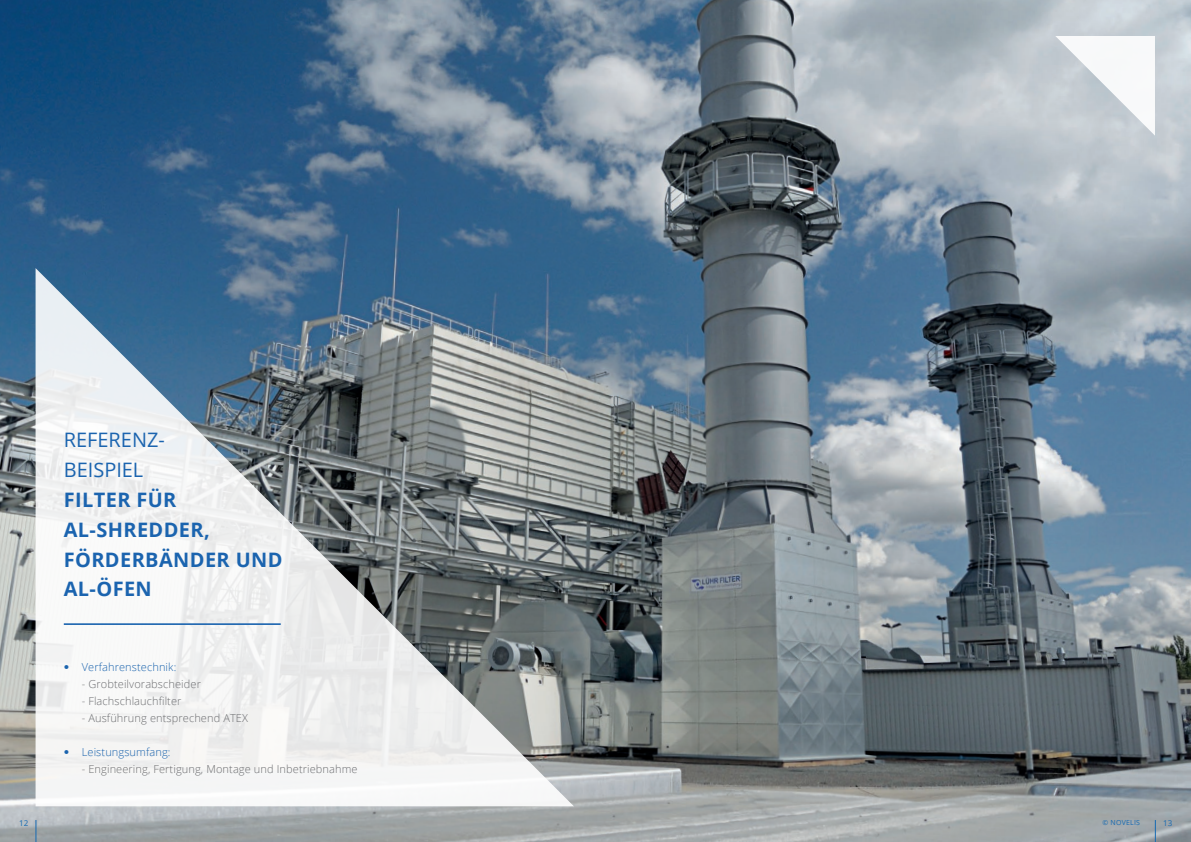
<style>
.page{position:relative;width:1191px;height:842px;background:#fff}
.page>*{position:absolute;margin:0;border:0;box-sizing:border-box;transform-origin:0 0}
.t1{font:700 19.9px/29.9px "Open Sans";letter-spacing:.02em;color:#1b64af}
.t2{font:19.9px/29.9px "Open Sans";color:#1b64af}
.t3{font:300 11px "Open Sans";letter-spacing:.01em;color:#6c6d70}
.t4{font:300 11px "Open Sans";letter-spacing:.01em;color:#1b64ae}
.t5{font:8px "Open Sans";color:#166ab3}
.t6{font:7px "Open Sans";letter-spacing:.03em;color:#166ab3}
.s1{font-family:"Officina Sans";font-weight:700}
</style>
<div class="page">
<img style="left:0;top:0;width:1191px;height:842px">
<svg style="left:36px;top:820px;width:1px;height:22px"></svg>
<svg style="left:1155px;top:820px;width:1px;height:22px"></svg>
<svg style="left:36px;top:268px;width:538px;height:538px"></svg>
<hr style="left:64px;top:623px;width:217px;height:2px;background:#1b64af">
<svg style="left:1055px;top:36px;width:100px;height:100px"></svg>
<h1 class="t2" style="left:64px;top:424px;width:103px">REFERENZ-<br>BEISPIEL</h1>
<h1 class="t1" style="left:64px;top:484px;width:220px">FILTER FÜR<br>AL-SHREDDER,<br>FÖRDERBÄNDER UND<br>AL-ÖFEN</h1>
<p class="t4" style="left:64px;top:659px;width:114px"><span class="s1">•</span> Verfahrenstechnik:</p>
<p class="t3" style="left:82px;top:676px;width:121px">- Grobteilvorabscheider</p>
<p class="t3" style="left:82px;top:693px;width:101px">- Flachschlauchfilter</p>
<p class="t3" style="left:82px;top:710px;width:168px">- Ausführung entsprechend ATEX</p>
<p class="t4" style="left:64px;top:744px;width:108px"><span class="s1">•</span> Leistungsumfang:</p>
<p class="t3" style="left:82px;top:761px;width:277px">- Engineering, Fertigung, Montage und Inbetriebnahme</p>
<p class="t6" style="left:1102px;top:818px;width:39px">© NOVELIS</p>
<p class="t5" style="left:19px;top:818px;width:11px">12</p>
<p class="t5" style="left:1163px;top:818px;width:11px">13</p>
</div>
